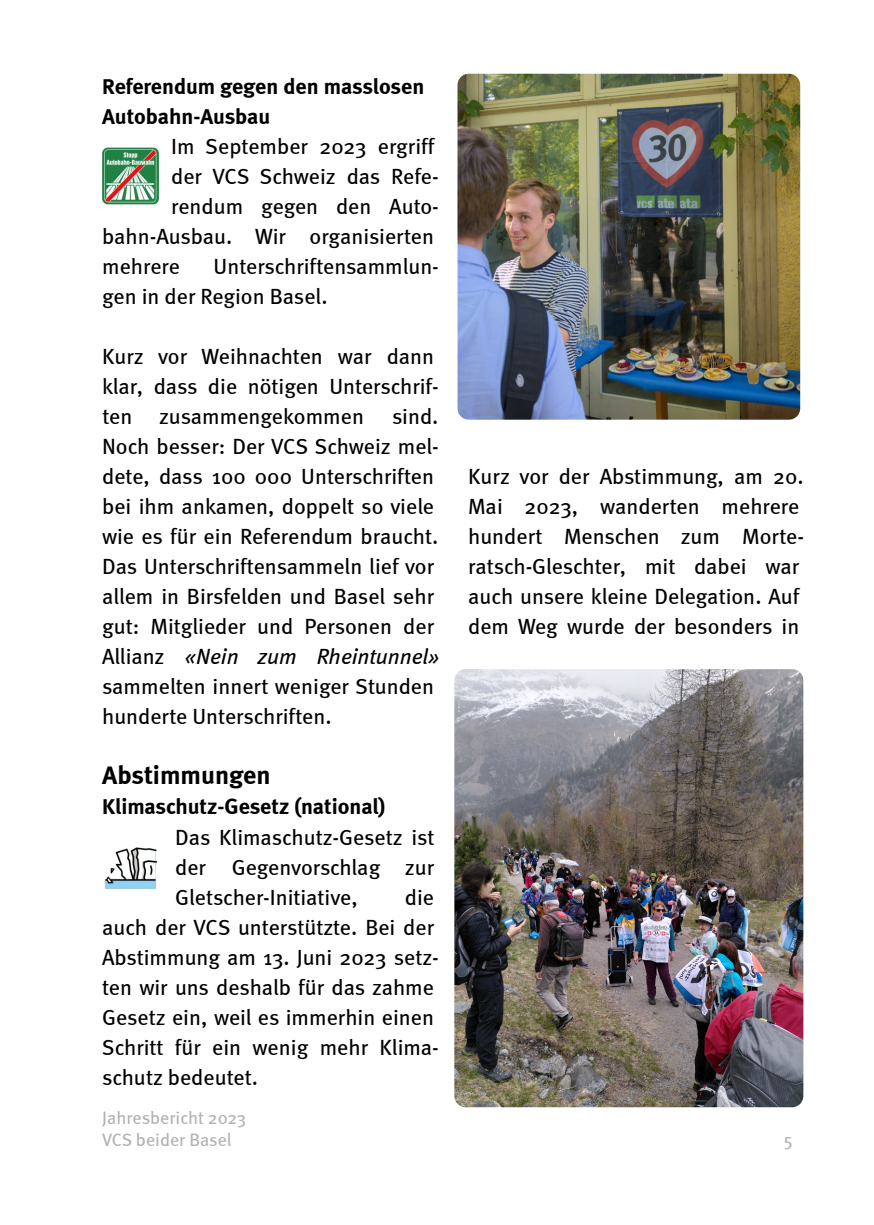
<style>
.page{position:relative;width:874px;height:1225px;background:#fff}
.page>*{position:absolute;margin:0;border:0;box-sizing:border-box;transform-origin:0 0}
.t1{font:700 26px "Meta";letter-spacing:-.005em;color:#000}
.t2{font:22px/30px "Meta";color:#000}
.t3{font:700 22px/30px "Meta";letter-spacing:-.005em;color:#000}
.t4{font:18px/22px "Meta";color:#b2b2b1}
.s1{font-style:italic}
</style>
<div class="page">
<img style="left:457px;top:74px;width:342px;height:346px;border-radius:11px">
<img style="left:454px;top:669px;width:349px;height:438px;border-radius:11px">
<img style="left:102px;top:148px;width:57px;height:56px;border-radius:6px">
<img style="left:105px;top:847px;width:53px;height:42px">
<p class="t3" style="left:102px;top:72px;width:323px">Referendum gegen den masslosen<br>Autobahn-Ausbau</p>
<p class="t2" style="left:171px;top:132px;width:264px">Im September 2023 ergriff</p>
<p class="t2" style="left:171px;top:162px;width:269px">der VCS Schweiz das Refe-</p>
<p class="t2" style="left:171px;top:192px;width:269px">rendum gegen den Auto-</p>
<p class="t2" style="left:102px;top:222px;width:333px">bahn-Ausbau. Wir organisierten</p>
<p class="t2" style="left:102px;top:252px;width:79px">mehrere</p>
<p class="t2" style="left:102px;top:252px;width:338px;text-indent:111px">Unterschriftensammlun&shy;gen in der Region Basel.</p>
<p class="t2" style="left:102px;top:342px;width:338px">Kurz vor Weihnachten war dann klar, dass die nötigen Unterschrif&shy;ten zusammengekommen</p>
<p class="t2" style="left:102px;top:402px;width:339px;text-indent:290px">sind.<br>Noch besser: Der VCS Schweiz mel&shy;dete, dass 100 000 Unterschriften bei ihm ankamen, doppelt so viele wie es für ein Referendum braucht.<br>Das Unterschriftensammeln lief vor allem in Birsfelden und Basel sehr gut: Mitglieder und Personen der<br>Allianz <span class="s1">«Nein zum Rheintunnel» </span>sammelten innert weniger Stunden hunderte Unterschriften.</p>
<p class="t1" style="left:102px;top:760px;width:170px">Abstimmungen</p>
<p class="t3" style="left:102px;top:792px;width:285px">Klimaschutz-Gesetz (national)</p>
<p class="t2" style="left:175px;top:822px;width:260px;text-align:justify">Das Klimaschutz-Gesetz ist der Gegenvorschlag zur Gletscher-Initiative,</p>
<p class="t2" style="left:102px;top:882px;width:338px;text-indent:303px">die auch der VCS unterstützte. Bei der<br>Abstimmung am 13. Juni 2023 setz&shy;ten wir uns deshalb für das zahme<br>Gesetz ein, weil es immerhin einen<br>Schritt für ein wenig mehr Klima&shy;schutz bedeutet.</p>
<p class="t4" style="left:102px;top:1106px;width:145px">Jahresbericht 2023<br>VCS beider Basel</p>
<p class="t2" style="left:468px;top:462px;width:337px">Kurz vor der Abstimmung, am 20.<br>Mai 2023, wanderten mehrere hundert Menschen zum Morte&shy;ratsch-Gleschter, mit dabei war auch unsere kleine Delegation. Auf dem Weg wurde der besonders in</p>
<p class="t4" style="left:783px;top:1128px;width:10px">5</p>
</div>
